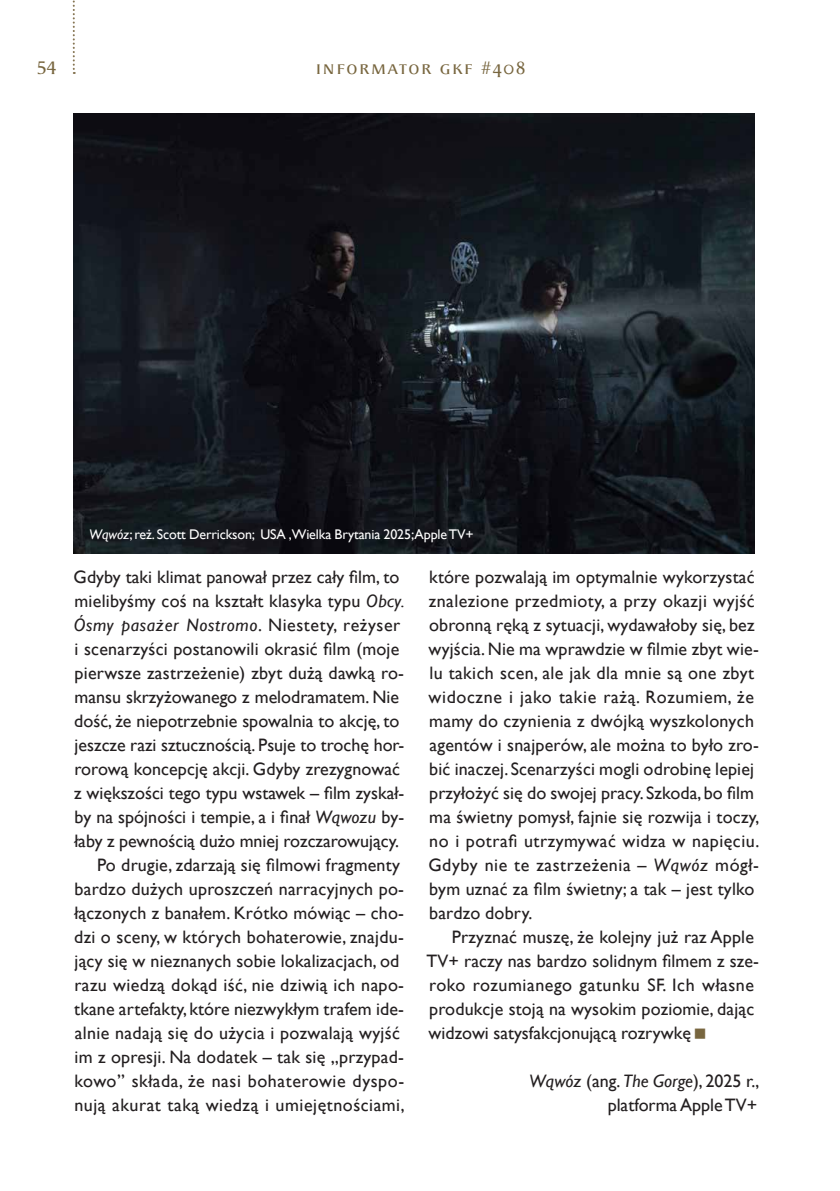
<style>
.page{position:relative;width:840px;height:1191px;background:#fff}
.page>*{position:absolute;margin:0;border:0;box-sizing:border-box;transform-origin:0 0}
.t1{font:20px "Apolonia TT";letter-spacing:.05em;color:#78663f}
.t2{font:18px/24px "Gill Sans";letter-spacing:.01em;color:#231f20}
.t3{font:18px "Gill Sans";letter-spacing:.03em;color:#231f20}
.t4{font:italic 18px "Gill Sans";letter-spacing:.035em;color:#231f20}
.t5{font:14px "Gill Sans";letter-spacing:-.01em;color:#fff}
.s1{font-style:italic}
.s2{font-style:normal}
</style>
<div class="page">
<svg style="left:73px;top:0;width:2px;height:74px"></svg>
<img style="left:74px;top:113px;width:680px;height:440px">
<p class="t1" style="left:37px;top:55px;width:21px">54</p>
<p class="t1" style="left:315px;top:55px;width:212px">informator gkf #408</p>
<p class="t5" style="left:89px;top:526px;width:385px"><span class="s1">Wąwóz</span>; reż. Scott Derrickson; USA ,Wielka Brytania 2025;Apple TV+</p>
<p class="t2" style="left:74px;top:565px;width:327px">Gdyby taki klimat panował przez cały film, to</p>
<p class="t2" style="left:74px;top:589px;width:331px">mielibyśmy coś na kształt klasyka typu <span class="s1">Obcy.</span></p>
<p class="t4" style="left:74px;top:614px;width:328px">Ósmy pasażer Nostromo<span class="s2">. Niestety, reżyser</span></p>
<p class="t2" style="left:74px;top:637px;width:326px">i scenarzyści postanowili okrasić film (moje</p>
<p class="t2" style="left:74px;top:661px;width:331px">pierwsze zastrzeżenie) zbyt dużą dawką ro-</p>
<p class="t2" style="left:74px;top:685px;width:326px">mansu skrzyżowanego z melodramatem. Nie</p>
<p class="t2" style="left:74px;top:709px;width:326px">dość, że niepotrzebnie spowalnia to akcję, to</p>
<p class="t2" style="left:75px;top:733px;width:331px">jeszcze razi sztucznością. Psuje to trochę hor-</p>
<p class="t2" style="left:74px;top:757px;width:327px">rorową koncepcję akcji. Gdyby zrezygnować</p>
<p class="t2" style="left:74px;top:781px;width:331px">z większości tego typu wstawek – film zyskał-</p>
<p class="t2" style="left:74px;top:805px;width:331px">by na spójności i tempie, a i finał <span class="s1">Wąwozu</span> by-</p>
<p class="t2" style="left:74px;top:829px;width:326px">łaby z pewnością dużo mniej rozczarowujący.</p>
<p class="t2" style="left:97px;top:853px;width:304px">Po drugie, zdarzają się filmowi fragmenty</p>
<p class="t2" style="left:74px;top:877px;width:331px">bardzo dużych uproszczeń narracyjnych po-</p>
<p class="t2" style="left:74px;top:901px;width:331px">łączonych z banałem. Krótko mówiąc – cho-</p>
<p class="t2" style="left:74px;top:925px;width:331px">dzi o sceny, w których bohaterowie, znajdu-</p>
<p class="t2" style="left:75px;top:949px;width:326px">jący się w nieznanych sobie lokalizacjach, od</p>
<p class="t2" style="left:74px;top:973px;width:331px">razu wiedzą dokąd iść, nie dziwią ich napo-</p>
<p class="t2" style="left:74px;top:997px;width:331px">tkane artefakty, które niezwykłym trafem ide-</p>
<p class="t2" style="left:75px;top:1021px;width:326px">alnie nadają się do użycia i pozwalają wyjść</p>
<p class="t2" style="left:74px;top:1045px;width:331px">im z opresji. Na dodatek – tak się „przypad-</p>
<p class="t3" style="left:74px;top:1070px;width:331px">kowo” składa, że nasi bohaterowie dyspo-</p>
<p class="t3" style="left:74px;top:1094px;width:331px">nują akurat taką wiedzą i umiejętnościami,</p>
<p class="t2" style="left:428px;top:565px;width:332px">które pozwalają im optymalnie wykorzystać znalezione przedmioty, a przy okazji wyjść obronną ręką z sytuacji, wydawałoby się, bez wyjścia. Nie ma wprawdzie w filmie zbyt wie&shy;lu takich scen, ale jak dla mnie są one zbyt widoczne i jako takie rażą. Rozumiem, że mamy do czynienia z dwójką wyszkolonych agentów i snajperów, ale można to było zro&shy;bić inaczej. Scenarzyści mogli odrobinę lepiej przyłożyć się do swojej pracy. Szkoda, bo film ma świetny pomysł, fajnie się rozwija i toczy, no i potrafi utrzymywać widza w napięciu.<br>Gdyby nie te zastrzeżenia – <span class="s1">Wąwóz</span> mógł&shy;bym uznać za film świetny; a tak – jest tylko bardzo dobry.</p>
<p class="t2" style="left:426px;top:925px;width:334px;text-indent:25px">Przyznać muszę, że kolejny już raz Apple TV+ raczy nas bardzo solidnym filmem z sze&shy;roko rozumianego gatunku SF. Ich własne produkcje stoją na wysokim poziomie, dając widzowi satysfakcjonującą rozrywkę</p>
<p class="t2" style="left:529px;top:1069px;width:231px;text-align:right"><span class="s1">Wąwóz</span> (ang. <span class="s1">The Gorge</span>), 2025 r., platforma Apple TV+</p>
</div>
